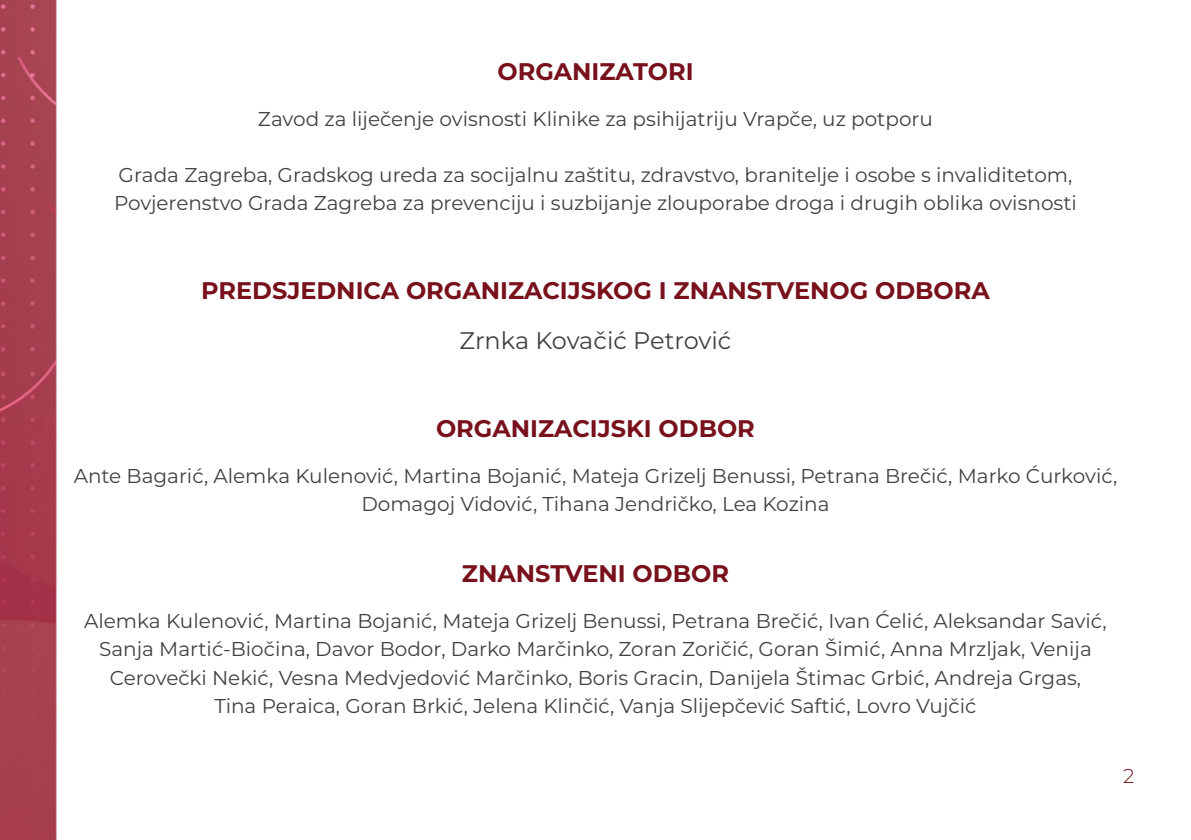
<style>
.page{position:relative;width:1191px;height:840px;background:#fff}
.page>*{position:absolute;margin:0;border:0;box-sizing:border-box;transform-origin:0 0}
.t1{font:700 24px "Montserrat";color:#78111b}
.t2{font:24px "Montserrat";color:#414042}
.t3{font:20px/28px "Montserrat";color:#414042;text-align:center}
.t4{font:300 20px "Montserrat";color:#78111b}
</style>
<div class="page">
<img style="left:0;top:0;width:57px;height:839px">
<p class="t1" style="left:497px;top:54px;width:198px">ORGANIZATORI</p>
<p class="t3" style="left:258px;top:104px;width:676px">Zavod za liječenje ovisnosti Klinike za psihijatriju Vrapče, uz potporu</p>
<p class="t3" style="left:114px;top:160px;width:964px;text-align:left">Grada Zagreba, Gradskog ureda za socijalnu zaštitu, zdravstvo, branitelje i osobe s invaliditetom,<br>Povjerenstvo Grada Zagreba za prevenciju i suzbijanje zlouporabe droga i drugih oblika ovisnosti</p>
<p class="t1" style="left:201px;top:273px;width:790px">PREDSJEDNICA ORGANIZACIJSKOG I ZNANSTVENOG ODBORA</p>
<p class="t2" style="left:459px;top:323px;width:273px">Zrnka Kovačić Petrović</p>
<p class="t1" style="left:436px;top:411px;width:320px">ORGANIZACIJSKI ODBOR</p>
<p class="t3" style="left:74px;top:461px;width:1045px">Ante Bagarić, Alemka Kulenović, Martina Bojanić, Mateja Grizelj Benussi, Petrana Brečić, Marko Ćurković,<br>Domagoj Vidović, Tihana Jendričko, Lea Kozina</p>
<p class="t1" style="left:462px;top:556px;width:268px">ZNANSTVENI ODBOR</p>
<p class="t3" style="left:84px;top:606px;width:1024px">Alemka Kulenović, Martina Bojanić, Mateja Grizelj Benussi, Petrana Brečić, Ivan Ćelić, Aleksandar Savić, Sanja Martić-Biočina, Davor Bodor, Darko Marčinko, Zoran Zoričić, Goran Šimić, Anna Mrzljak, Venija Cerovečki Nekić, Vesna Medvjedović Marčinko, Boris Gracin, Danijela Štimac Grbić, Andreja Grgas,<br>Tina Peraica, Goran Brkić, Jelena Klinčić, Vanja Slijepčević Saftić, Lovro Vujčić</p>
<p class="t4" style="left:1123px;top:762px;width:13px">2</p>
</div>
